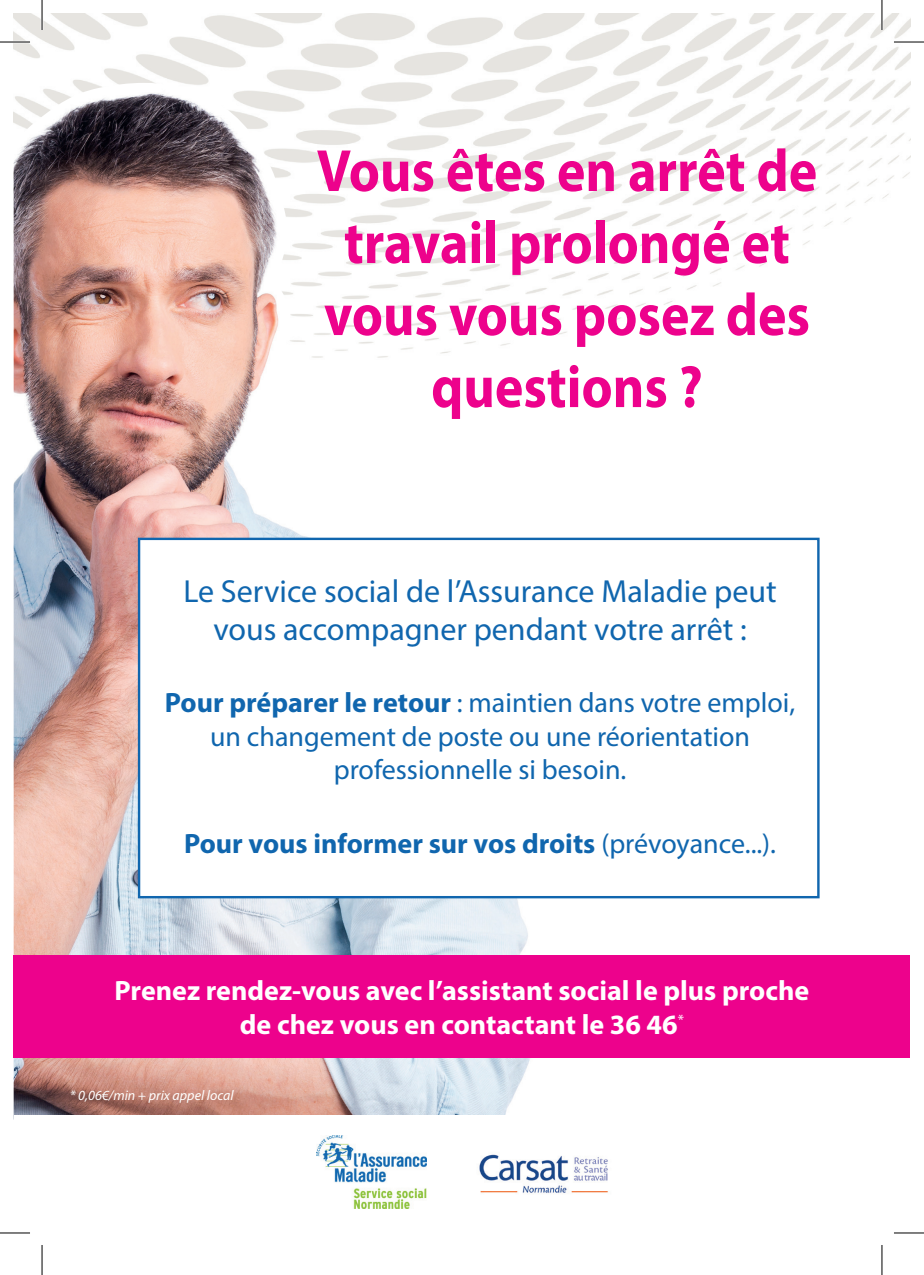
<style>
.page{position:relative;width:924px;height:1275px;background:#fff}
.page>*{position:absolute;margin:0;border:0;box-sizing:border-box;transform-origin:0 0}
.t1{font:700 60px/72px "Myriad Pro";color:#ed028c;text-align:center;scale:.9 1}
.t2{font:32px/38.4px "Myriad Pro";color:#1066ae;text-align:center}
.t3{font:28px/33.6px "Myriad Pro";color:#1066ae;text-align:center}
.t4{font:700 28px/33.6px "Myriad Pro";color:#fff;text-align:center}
.t5{font:700 28px "Myriad Pro";color:#1066ae}
.t6{font:italic 14px "Myriad Pro";color:#fff}
.s1{font-weight:700}
.s2{font-weight:400}
</style>
<div class="page">
<img style="left:14px;top:14px;width:895px;height:321px">
<img style="left:14px;top:83px;width:532px;height:1032px">
<div style="left:138px;top:537px;width:681px;height:361px;background:#fff;border:2px solid #1066ae"></div>
<img style="left:317px;top:1135px;width:109px;height:73px">
<img style="left:479px;top:1154px;width:129px;height:39px">
<div style="left:14px;top:955px;width:895px;height:102px;background:#ed028c"></div>
<hr style="left:0;top:41px;width:30px;height:2px;background:#fff">
<hr style="left:893px;top:41px;width:30px;height:2px;background:#fff">
<hr style="left:41px;top:0;width:2px;height:30px;background:#fff">
<hr style="left:880px;top:0;width:2px;height:30px;background:#fff">
<hr style="left:0;top:42px;width:30px;height:1px;background:#000">
<hr style="left:893px;top:42px;width:30px;height:1px;background:#000">
<hr style="left:0;top:1232px;width:30px;height:1px;background:#000">
<hr style="left:893px;top:1232px;width:30px;height:1px;background:#000">
<hr style="left:42px;top:0;width:1px;height:30px;background:#000">
<hr style="left:42px;top:1245px;width:1px;height:30px;background:#000">
<hr style="left:881px;top:0;width:1px;height:30px;background:#000">
<hr style="left:881px;top:1245px;width:1px;height:30px;background:#000">
<h1 class="t1" style="left:316px;top:133px;width:557px">Vous êtes en arrêt de travail prolongé et vous vous posez des questions ?</h1>
<p class="t2" style="left:183px;top:571px;width:594px">Le Service social de l’Assurance Maladie peut vous accompagner pendant votre arrêt :</p>
<p class="t3" style="left:165px;top:685px;width:631px"><span class="s1">Pour préparer le retour</span> : maintien dans votre emploi, un changement de poste ou une réorientation professionnelle si besoin.</p>
<p class="t5" style="left:184px;top:825px;width:593px">Pour vous informer sur vos droits <span class="s2">(prévoyance...).</span></p>
<p class="t4" style="left:114px;top:973px;width:696px">Prenez rendez-vous avec l’assistant social le plus proche de chez vous en contactant le 36 46<sup>*</sup></p>
<p class="t6" style="left:70px;top:1086px;width:165px">* 0,06€/min + prix appel local</p>
</div>
